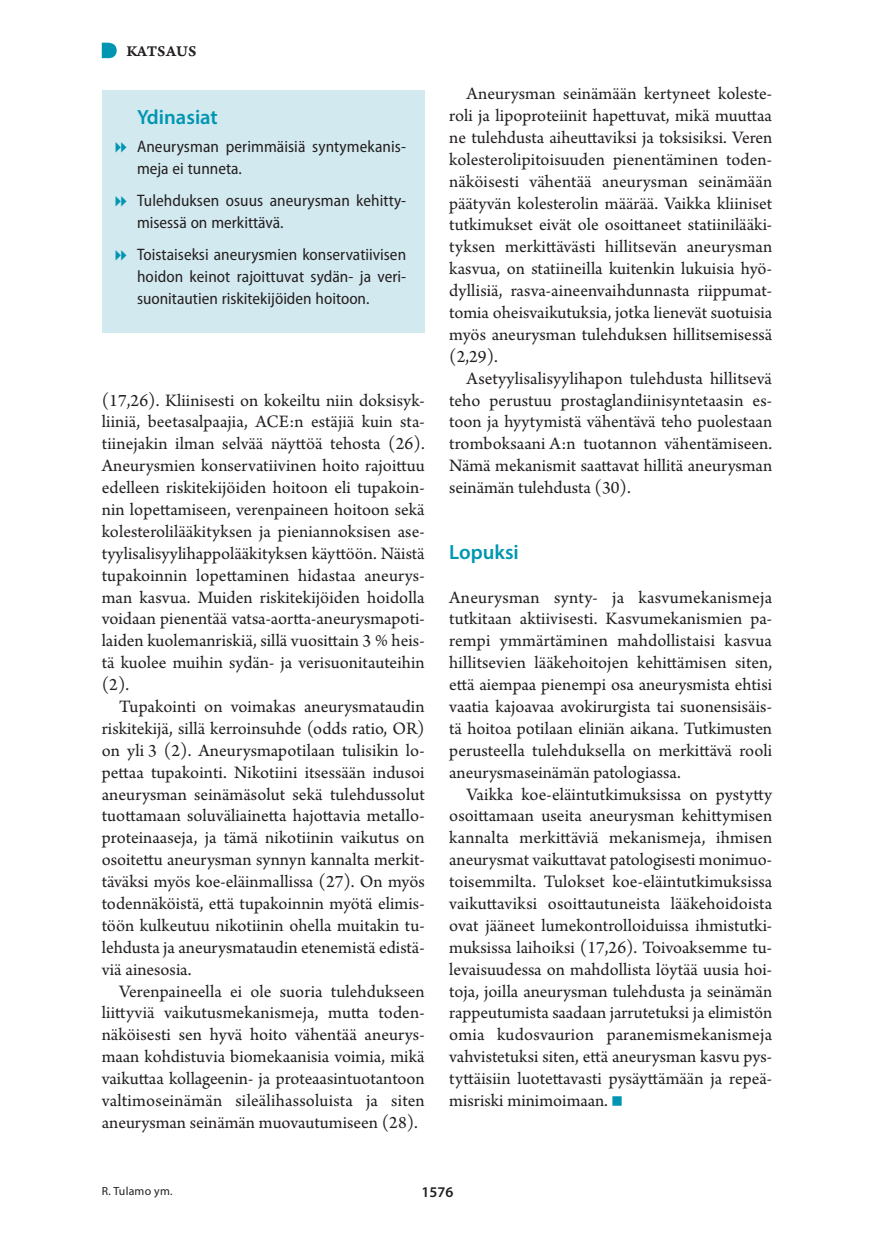
<style>
.page{position:relative;width:874px;height:1241px;background:#fff}
.page>*{position:absolute;margin:0;border:0;box-sizing:border-box;transform-origin:0 0}
.t1{font:42px "Arno Pro";color:#0096b1}
.ydinasiat_otsikko_tu{font:600 20.65px "Myriad Pro";color:#0096b1}
.v1{font:600 20.65px "Myriad Pro";color:#0096b1}
.l_ei_sis{font:18.38px/21.9px "Arno Pro";color:#231f20;text-align:justify}
.t2{font:semi-condensed 16.62px/21.9px "Myriad Pro";letter-spacing:.005em;color:#231f20}
.vinj{font:15.75px "Arno Pro Smbd Caption";letter-spacing:.005em;color:#231f20}
.t3{font:600 14.88px "Myriad Pro";color:#231f20}
.Ala{font:11.9px "Myriad Pro";letter-spacing:.02em;color:#231f20}
</style>
<div class="page">
<svg style="left:102px;top:43px;width:15px;height:15px"></svg>
<div style="left:102px;top:90px;width:322px;height:242px;background:#d3e9f0"></div>
<p class="vinj" style="left:126px;top:41px;width:71px">KATSAUS</p>
<p class="ydinasiat_otsikko_tu" style="left:137px;top:104px;width:82px">Ydinasiat</p>
<p class="t2" style="left:137px;top:136px;width:270px">Aneurysman perimmäisiä syntymekanis&shy;meja ei tunneta.</p>
<p class="t2" style="left:137px;top:189px;width:270px">Tulehduksen osuus aneurysman kehitty&shy;misessä on merkittävä.</p>
<p class="t2" style="left:137px;top:243px;width:270px;text-align:justify">Toistaiseksi aneurysmien konservatiivisen hoidon keinot rajoittuvat sydän- ja veri&shy;suonitautien riskitekijöiden hoitoon.</p>
<p class="l_ei_sis" style="left:102px;top:390px;width:324px">(17,26). Kliinisesti on kokeiltu niin doksisyk&shy;liiniä, beetasalpaajia, ACE:n estäjiä kuin sta&shy;tiinejakin ilman selvää näyttöä tehosta (26).<br>Aneurysmien konservatiivinen hoito rajoittuu edelleen riskitekijöiden hoitoon eli tupakoin&shy;nin lopettamiseen, verenpaineen hoitoon sekä kolesterolilääkityksen ja pieniannoksisen ase&shy;tyylisalisyylihappolääkityksen käyttöön. Näistä tupakoinnin lopettaminen hidastaa aneurys&shy;man kasvua. Muiden riskitekijöiden hoidolla voidaan pienentää vatsa-aortta-aneurysmapoti&shy;laiden kuolemanriskiä, sillä vuosittain 3 % heis&shy;tä kuolee muihin sydän- ja verisuonitauteihin (2).</p>
<p class="l_ei_sis" style="left:102px;top:696px;width:324px;text-indent:17px">Tupakointi on voimakas aneurysmataudin riskitekijä, sillä kerroinsuhde (odds ratio, OR) on yli 3 (2). Aneurysmapotilaan tulisikin lo&shy;pettaa tupakointi. Nikotiini itsessään indusoi aneurysman seinämäsolut sekä tulehdussolut tuottamaan soluväliainetta hajottavia metallo&shy;proteinaaseja, ja tämä nikotiinin vaikutus on osoitettu aneurysman synnyn kannalta merkit&shy;täväksi myös koe-eläinmallissa (27). On myös todennäköistä, että tupakoinnin myötä elimis&shy;töön kulkeutuu nikotiinin ohella muitakin tu&shy;lehdusta ja aneurysmataudin etenemistä edistä&shy;viä ainesosia.</p>
<p class="l_ei_sis" style="left:102px;top:980px;width:324px;text-indent:17px">Verenpaineella ei ole suoria tulehdukseen liittyviä vaikutusmekanismeja, mutta toden&shy;näköisesti sen hyvä hoito vähentää aneurys&shy;maan kohdistuvia biomekaanisia voimia, mikä vaikuttaa kollageenin- ja proteaasintuotantoon valtimoseinämän sileälihassoluista ja siten aneurysman seinämän muovautumiseen (28).</p>
<p class="l_ei_sis" style="left:449px;top:84px;width:324px;text-indent:17px">Aneurysman seinämään kertyneet koleste&shy;roli ja lipoproteiinit hapettuvat, mikä muuttaa ne tulehdusta aiheuttaviksi ja toksisiksi. Veren kolesterolipitoisuuden pienentäminen toden&shy;näköisesti vähentää aneurysman seinämään päätyvän kolesterolin määrää. Vaikka kliiniset tutkimukset eivät ole osoittaneet statiinilääki&shy;tyksen merkittävästi hillitsevän aneurysman kasvua, on statiineilla kuitenkin lukuisia hyö&shy;dyllisiä, rasva-aineenvaihdunnasta riippumat&shy;tomia oheisvaikutuksia, jotka lienevät suotuisia myös aneurysman tulehduksen hillitsemisessä (2,29).</p>
<p class="l_ei_sis" style="left:449px;top:368px;width:324px;text-indent:17px">Asetyylisalisyylihapon tulehdusta hillitsevä teho perustuu prostaglandiinisyntetaasin es&shy;toon ja hyytymistä vähentävä teho puolestaan tromboksaani A:n tuotannon vähentämiseen.<br>Nämä mekanismit saattavat hillitä aneurysman seinämän tulehdusta (30).</p>
<p class="v1" style="left:449px;top:538px;width:71px">Lopuksi</p>
<p class="l_ei_sis" style="left:449px;top:587px;width:324px">Aneurysman synty- ja kasvumekanismeja tutkitaan aktiivisesti. Kasvumekanismien pa&shy;rempi ymmärtäminen mahdollistaisi kasvua hillitsevien lääkehoitojen kehittämisen siten, että aiempaa pienempi osa aneurysmista ehtisi vaatia kajoavaa avokirurgista tai suonensisäis&shy;tä hoitoa potilaan eliniän aikana. Tutkimusten perusteella tulehduksella on merkittävä rooli aneurysmaseinämän patologiassa.</p>
<p class="l_ei_sis" style="left:449px;top:784px;width:324px;text-indent:17px">Vaikka koe-eläintutkimuksissa on pystytty osoittamaan useita aneurysman kehittymisen kannalta merkittäviä mekanismeja, ihmisen aneurysmat vaikuttavat patologisesti monimuo&shy;toisemmilta. Tulokset koe-eläintutkimuksissa vaikuttaviksi osoittautuneista lääkehoidoista ovat jääneet lumekontrolloiduissa ihmistutki&shy;muksissa laihoiksi (17,26). Toivoaksemme tu&shy;levaisuudessa on mahdollista löytää uusia hoi&shy;toja, joilla aneurysman tulehdusta ja seinämän rappeutumista saadaan jarrutetuksi ja elimistön omia kudosvaurion paranemismekanismeja vahvistetuksi siten, että aneurysman kasvu pys&shy;tyttäisiin luotettavasti pysäyttämään ja repeä&shy;misriski minimoimaan.</p>
<p class="t1" style="left:610px;top:1074px;width:15px">■</p>
<p class="Ala" style="left:102px;top:1183px;width:72px">R. Tulamo ym.</p>
<p class="t3" style="left:421px;top:1182px;width:33px">1576</p>
</div>
